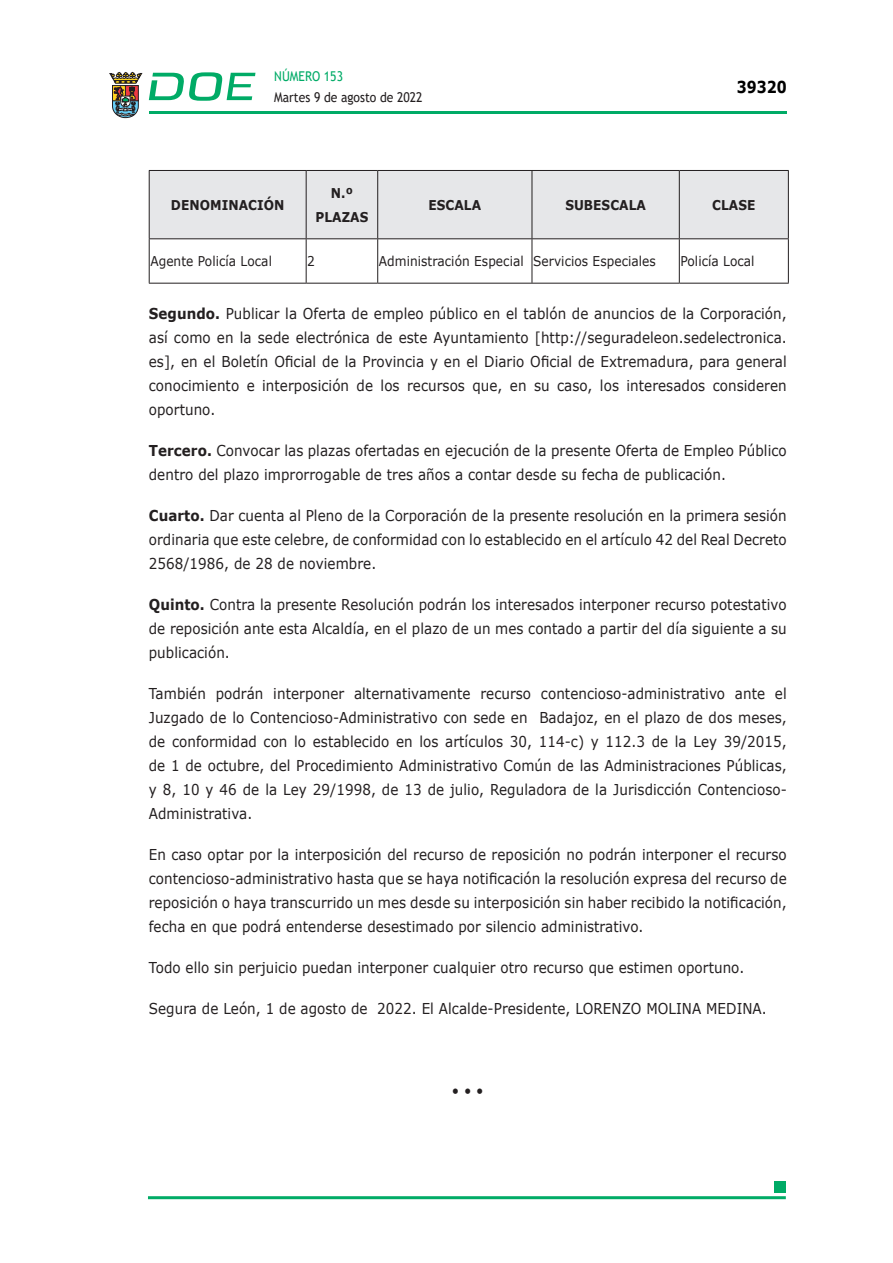
<style>
.page{position:relative;width:893px;height:1263px;background:#fff}
.page>*{position:absolute;margin:0;border:0;box-sizing:border-box;transform-origin:0 0}
.t1{font:700 16.5px "Verdana";color:#000;scale:.85 1}
.CUERPO_DE_TEXTO{font:15px/24px "Verdana";letter-spacing:.005em;color:#231f20;text-align:justify;scale:.9 1}
.CUERPO_DE_TEXTO-2{font:13.5px "Verdana";letter-spacing:.005em;color:#231f20;scale:.9 1}
.TABLATITULO{font:700 13.5px/24px "Verdana";letter-spacing:.005em;color:#231f20;text-align:center;scale:.9 1}
.t2{font:13.5px "Trebuchet MS";color:#231f20;scale:.9 1}
.t3{font:13.5px "Trebuchet MS";color:#00ab67;scale:.9 1}
.s1{font-weight:700}
</style>
<div class="page">
<hr style="left:149px;top:111px;width:638px;height:3px;background:#00ab66">
<svg style="left:109px;top:72px;width:33px;height:46px"></svg>
<svg style="left:149px;top:72px;width:106px;height:29px"></svg>
<hr style="left:148px;top:1196px;width:638px;height:3px;background:#00ab66">
<div style="left:775px;top:1181px;width:11px;height:11px;background:#00ab66"></div>
<div style="left:150px;top:171px;width:638px;height:67px;background:#e6e7e9"></div>
<hr style="left:149px;top:170px;width:157px;height:1px;background:#231f20">
<hr style="left:149px;top:171px;width:1px;height:67px;background:#231f20">
<hr style="left:306px;top:170px;width:72px;height:1px;background:#231f20">
<hr style="left:306px;top:171px;width:1px;height:67px;background:#231f20">
<hr style="left:378px;top:170px;width:154px;height:1px;background:#231f20">
<hr style="left:377px;top:171px;width:1px;height:67px;background:#231f20">
<hr style="left:532px;top:170px;width:147px;height:1px;background:#231f20">
<hr style="left:532px;top:171px;width:1px;height:67px;background:#231f20">
<hr style="left:679px;top:170px;width:110px;height:1px;background:#231f20">
<hr style="left:679px;top:171px;width:1px;height:67px;background:#231f20">
<hr style="left:788px;top:171px;width:1px;height:67px;background:#231f20">
<hr style="left:149px;top:238px;width:157px;height:1px;background:#231f20">
<hr style="left:149px;top:239px;width:1px;height:44px;background:#231f20">
<hr style="left:306px;top:238px;width:72px;height:1px;background:#231f20">
<hr style="left:306px;top:239px;width:1px;height:44px;background:#231f20">
<hr style="left:378px;top:238px;width:154px;height:1px;background:#231f20">
<hr style="left:377px;top:239px;width:1px;height:44px;background:#231f20">
<hr style="left:532px;top:238px;width:147px;height:1px;background:#231f20">
<hr style="left:532px;top:239px;width:1px;height:44px;background:#231f20">
<hr style="left:679px;top:238px;width:110px;height:1px;background:#231f20">
<hr style="left:679px;top:239px;width:1px;height:44px;background:#231f20">
<hr style="left:788px;top:239px;width:1px;height:44px;background:#231f20">
<hr style="left:149px;top:283px;width:157px;height:1px;background:#231f20">
<hr style="left:306px;top:283px;width:72px;height:1px;background:#231f20">
<hr style="left:378px;top:283px;width:154px;height:1px;background:#231f20">
<hr style="left:532px;top:283px;width:147px;height:1px;background:#231f20">
<hr style="left:679px;top:283px;width:110px;height:1px;background:#231f20">
<p class="t3" style="left:274px;top:67px;width:78px">NÚMERO 153</p>
<p class="t2" style="left:274px;top:88px;width:166px">Martes 9 de agosto de 2022</p>
<p class="t1" style="left:737px;top:75px;width:60px">39320</p>
<p class="TABLATITULO" style="left:171px;top:193px;width:128px">DENOMINACIÓN</p>
<p class="TABLATITULO" style="left:315px;top:181px;width:60px">N.º<br>PLAZAS</p>
<p class="TABLATITULO" style="left:429px;top:193px;width:60px">ESCALA</p>
<p class="TABLATITULO" style="left:565px;top:193px;width:91px">SUBESCALA</p>
<p class="TABLATITULO" style="left:712px;top:193px;width:49px">CLASE</p>
<p class="CUERPO_DE_TEXTO-2" style="left:150px;top:252px;width:137px">Agente Policía Local</p>
<p class="CUERPO_DE_TEXTO-2" style="left:307px;top:252px;width:10px">2</p>
<p class="CUERPO_DE_TEXTO-2" style="left:379px;top:252px;width:162px">Administración Especial</p>
<p class="CUERPO_DE_TEXTO-2" style="left:533px;top:252px;width:138px">Servicios Especiales</p>
<p class="CUERPO_DE_TEXTO-2" style="left:680px;top:252px;width:84px">Policía Local</p>
<p class="CUERPO_DE_TEXTO" style="left:149px;top:301px;width:710px"><span class="s1">Segundo.</span> Publicar la Oferta de empleo público en el tablón de anuncios de la Corporación, así como en la sede electrónica de este Ayuntamiento [http://seguradeleon.sedelectronica. es], en el Boletín Oficial de la Provincia y en el Diario Oficial de Extremadura, para general conocimiento e interposición de los recursos que, en su caso, los interesados consideren oportuno.</p>
<p class="CUERPO_DE_TEXTO" style="left:149px;top:438px;width:710px"><span class="s1">Tercero.</span> Convocar las plazas ofertadas en ejecución de la presente Oferta de Empleo Público dentro del plazo improrrogable de tres años a contar desde su fecha de publicación.</p>
<p class="CUERPO_DE_TEXTO" style="left:149px;top:503px;width:710px"><span class="s1">Cuarto.</span> Dar cuenta al Pleno de la Corporación de la presente resolución en la primera sesión ordinaria que este celebre, de conformidad con lo establecido en el artículo 42 del Real Decreto 2568/1986, de 28 de noviembre.</p>
<p class="CUERPO_DE_TEXTO" style="left:149px;top:592px;width:710px"><span class="s1">Quinto.</span> Contra la presente Resolución podrán los interesados interponer recurso potestativo de reposición ante esta Alcaldía, en el plazo de un mes contado a partir del día siguiente a su publicación.</p>
<p class="CUERPO_DE_TEXTO" style="left:149px;top:681px;width:710px">También podrán interponer alternativamente recurso contencioso-administrativo ante el Juzgado de lo Contencioso-Administrativo con sede en Badajoz, en el plazo de dos meses, de conformidad con lo establecido en los artículos 30, 114-c) y 112.3 de la Ley 39/2015, de 1 de octubre, del Procedimiento Administrativo Común de las Administraciones Públicas, y 8, 10 y 46 de la Ley 29/1998, de 13 de julio, Reguladora de la Jurisdicción Contencioso-Administrativa.</p>
<p class="CUERPO_DE_TEXTO" style="left:149px;top:842px;width:710px">En caso optar por la interposición del recurso de reposición no podrán interponer el recurso contencioso-administrativo hasta que se haya notificación la resolución expresa del recurso de reposición o haya transcurrido un mes desde su interposición sin haber recibido la notificación, fecha en que podrá entenderse desestimado por silencio administrativo.</p>
<p class="CUERPO_DE_TEXTO" style="left:149px;top:955px;width:663px">Todo ello sin perjuicio puedan interponer cualquier otro recurso que estimen oportuno.</p>
<p class="CUERPO_DE_TEXTO" style="left:149px;top:996px;width:688px">Segura de León, 1 de agosto de 2022. El Alcalde-Presidente, LORENZO MOLINA MEDINA.</p>
<p class="CUERPO_DE_TEXTO" style="left:452px;top:1078px;width:37px">• • •</p>
</div>
